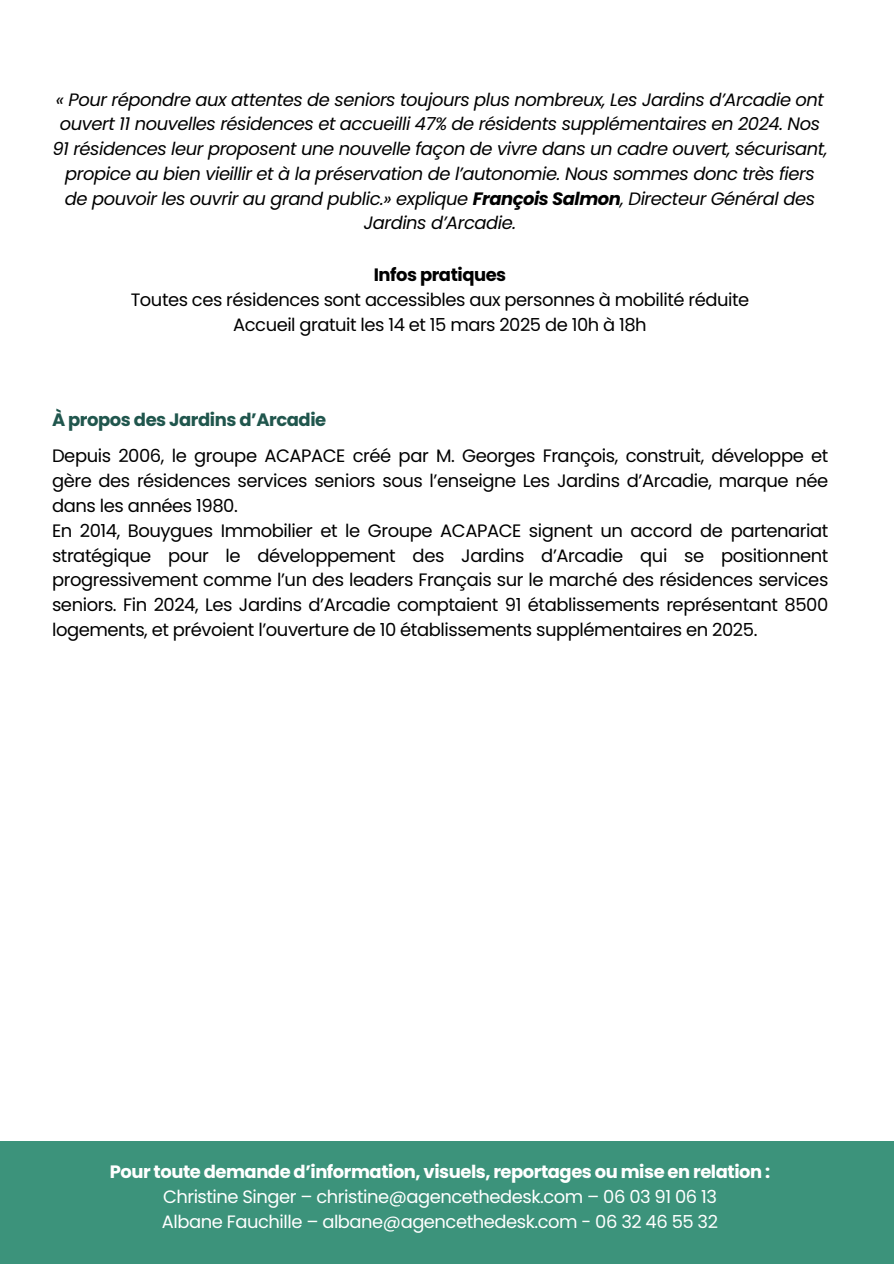
<style>
.page{position:relative;width:894px;height:1264px;background:#fff}
.page>*{position:absolute;margin:0;border:0;box-sizing:border-box;transform-origin:0 0}
.t1{font:18px/24.9px "Poppins";letter-spacing:-.025em;color:#000;text-align:justify}
.t2{font:700 18px "Poppins";letter-spacing:-.025em;color:#20564d}
.t3{font:italic 17.85px/24.8px "Poppins";letter-spacing:-.025em;color:#000;text-align:center}
.t4{font:17.85px "Poppins";letter-spacing:-.025em;color:#fff}
.t5{font:17.85px "Poppins";letter-spacing:-.025em;color:#000}
.t6{font:700 17.85px "Poppins";letter-spacing:-.025em;color:#fff}
.t7{font:700 17.85px "Poppins";letter-spacing:-.025em;color:#000}
.s1{font-weight:700}
</style>
<div class="page">
<div style="left:0;top:1140px;width:893px;height:123px;background:#3c937b"></div>
<p class="t3" style="left:52px;top:87px;width:776px">« Pour répondre aux attentes de seniors toujours plus nombreux, Les Jardins d’Arcadie ont ouvert 11 nouvelles résidences et accueilli 47% de résidents supplémentaires en 2024. Nos 91 résidences leur proposent une nouvelle façon de vivre dans un cadre ouvert, sécurisant, propice au bien vieillir et à la préservation de l’autonomie. Nous sommes donc très fiers de pouvoir les ouvrir au grand public.» explique <span class="s1">François Salmon</span>, Directeur Général des Jardins d’Arcadie.</p>
<p class="t7" style="left:373px;top:262px;width:134px">Infos pratiques</p>
<h1 class="t5" style="left:131px;top:287px;width:619px">Toutes ces résidences sont accessibles aux personnes à mobilité réduite</h1>
<p class="t5" style="left:233px;top:312px;width:415px">Accueil gratuit les 14 et 15 mars 2025 de 10h à 18h</p>
<p class="t2" style="left:52px;top:407px;width:275px">À propos des Jardins d’Arcadie</p>
<p class="t1" style="left:52px;top:443px;width:777px">Depuis 2006, le groupe ACAPACE créé par M. Georges François, construit, développe et gère des résidences services seniors sous l’enseigne Les Jardins d’Arcadie, marque née dans les années 1980.</p>
<p class="t1" style="left:52px;top:518px;width:777px">En 2014, Bouygues Immobilier et le Groupe ACAPACE signent un accord de partenariat stratégique pour le développement des Jardins d’Arcadie qui se positionnent progressivement comme l’un des leaders Français sur le marché des résidences services seniors. Fin 2024, Les Jardins d’Arcadie comptaient 91 établissements représentant 8500 logements, et prévoient l’ouverture de 10 établissements supplémentaires en 2025.</p>
<p class="t6" style="left:110px;top:1159px;width:661px">Pour toute demande d’information, visuels, reportages ou mise en relation :</p>
<p class="t4" style="left:163px;top:1184px;width:555px">Christine Singer – christine@agencethedesk.com – 06 03 91 06 13</p>
<p class="t4" style="left:162px;top:1208px;width:557px">Albane Fauchille – albane@agencethedesk.com - 06 32 46 55 32</p>
</div>
